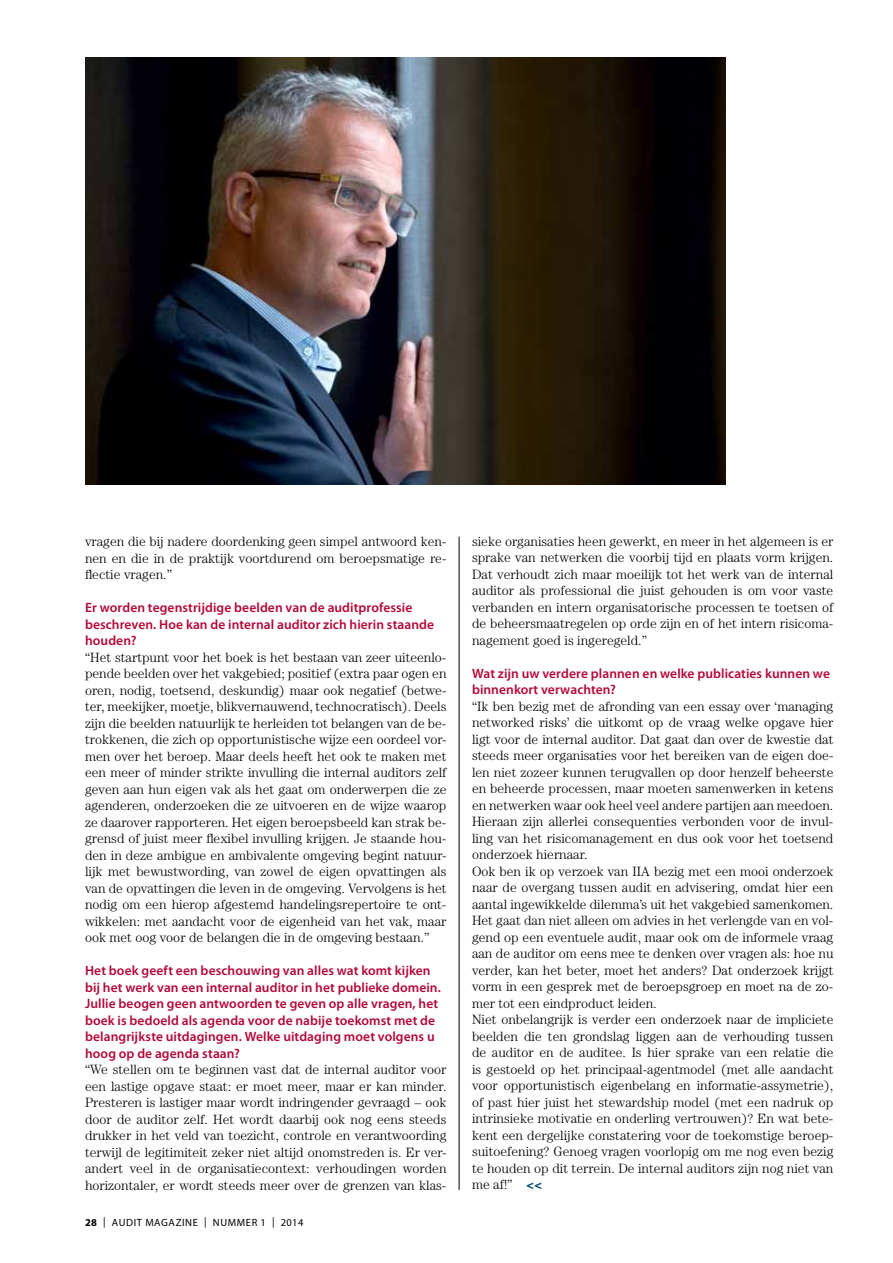
<style>
.page{position:relative;width:893px;height:1263px;background:#fff}
.page>*{position:absolute;margin:0;border:0;box-sizing:border-box;transform-origin:0 0}
.t1{font:300 13.5px/16.5px "Century LT";color:#000;text-align:justify}
.t2{font:600 13.5px/16.5px "Myriad Pro";letter-spacing:.005em;color:#b30838}
.t3{font:10.5px "Myriad Pro";letter-spacing:.055em;color:#000}
.s1{font-weight:700}
.s2{font-weight:900;color:#004571}
</style>
<div class="page">
<hr style="left:459px;top:537px;width:1px;height:653px;background:#000">
<img style="left:85px;top:58px;width:640px;height:427px">
<p class="t1" style="left:85px;top:533px;width:363px">vragen die bij nadere doordenking geen simpel antwoord ken&shy;nen en die in de praktijk voortdurend om beroepsmatige re&shy;flectie vragen.”</p>
<p class="t2" style="left:85px;top:599px;width:351px">Er worden tegenstrijdige beelden van de auditprofessie beschreven. Hoe kan de internal auditor zich hierin staande houden?</p>
<p class="t1" style="left:85px;top:648px;width:363px">“Het startpunt voor het boek is het bestaan van zeer uiteenlo&shy;pende beelden over het vakgebied; positief (extra paar ogen en oren, nodig, toetsend, deskundig) maar ook negatief (betwe&shy;ter, meekijker, moetje, blikvernauwend, technocratisch). Deels zijn die beelden natuurlijk te herleiden tot belangen van de be&shy;trokkenen, die zich op opportunistische wijze een oordeel vor&shy;men over het beroep. Maar deels heeft het ook te maken met een meer of minder strikte invulling die internal auditors zelf geven aan hun eigen vak als het gaat om onderwerpen die ze agenderen, onderzoeken die ze uitvoeren en de wijze waarop ze daarover rapporteren. Het eigen beroepsbeeld kan strak be&shy;grensd of juist meer flexibel invulling krijgen. Je staande hou&shy;den in deze ambigue en ambivalente omgeving begint natuur&shy;lijk met bewustwording, van zowel de eigen opvattingen als van de opvattingen die leven in de omgeving. Vervolgens is het nodig om een hierop afgestemd handelingsrepertoire te ont&shy;wikkelen: met aandacht voor de eigenheid van het vak, maar ook met oog voor de belangen die in de omgeving bestaan.”</p>
<p class="t2" style="left:85px;top:962px;width:357px">Het boek geeft een beschouwing van alles wat komt kijken bij het werk van een internal auditor in het publieke domein.<br>Jullie beogen geen antwoorden te geven op alle vragen, het boek is bedoeld als agenda voor de nabije toekomst met de belangrijkste uitdagingen. Welke uitdaging moet volgens u hoog op de agenda staan?</p>
<p class="t1" style="left:85px;top:1061px;width:363px">“We stellen om te beginnen vast dat de internal auditor voor een lastige opgave staat: er moet meer, maar er kan minder.<br>Presteren is lastiger maar wordt indringender gevraagd – ook door de auditor zelf. Het wordt daarbij ook nog eens steeds drukker in het veld van toezicht, controle en verantwoording terwijl de legitimiteit zeker niet altijd onomstreden is. Er ver&shy;andert veel in de organisatiecontext: verhoudingen worden horizontaler, er wordt steeds meer over de grenzen van klas-</p>
<p class="t3" style="left:85px;top:1216px;width:29px"><span class="s1">28</span> | AUDIT</p>
<p class="t3" style="left:145px;top:1216px;width:42px">MAGAZINE</p>
<p class="t3" style="left:204px;top:1216px;width:101px">| NUMMER 1 | 2014</p>
<p class="t1" style="left:472px;top:533px;width:363px">sieke organisaties heen gewerkt, en meer in het algemeen is er sprake van netwerken die voorbij tijd en plaats vorm krijgen.<br>Dat verhoudt zich maar moeilijk tot het werk van de internal auditor als professional die juist gehouden is om voor vaste verbanden en intern organisatorische processen te toetsen of de beheersmaatregelen op orde zijn en of het intern risicoma&shy;nagement goed is ingeregeld.”</p>
<p class="t2" style="left:472px;top:665px;width:359px">Wat zijn uw verdere plannen en welke publicaties kunnen we binnenkort verwachten?</p>
<p class="t1" style="left:472px;top:698px;width:363px;text-align:left">“Ik ben bezig met de afronding van een essay over ‘managing networked risks’ die uitkomt op de vraag welke opgave hier ligt voor de internal auditor. Dat gaat dan over de kwestie dat steeds meer organisaties voor het bereiken van de eigen doe&shy;len niet zozeer kunnen terugvallen op door henzelf beheerste en beheerde processen, maar moeten samenwerken in ketens en netwerken waar ook heel veel andere partijen aan meedoen.<br>Hieraan zijn allerlei consequenties verbonden voor de invul&shy;ling van het risicomanagement en dus ook voor het toetsend onderzoek hiernaar.<br>Ook ben ik op verzoek van IIA bezig met een mooi onderzoek naar de overgang tussen audit en advisering, omdat hier een aantal ingewikkelde dilemma’s uit het vakgebied samenkomen.<br>Het gaat dan niet alleen om advies in het verlengde van en vol&shy;gend op een eventuele audit, maar ook om de informele vraag aan de auditor om eens mee te denken over vragen als: hoe nu verder, kan het beter, moet het anders? Dat onderzoek krijgt vorm in een gesprek met de beroepsgroep en moet na de zo&shy;mer tot een eindproduct leiden.<br>Niet onbelangrijk is verder een onderzoek naar de impliciete beelden die ten grondslag liggen aan de verhouding tussen de auditor en de auditee. Is hier sprake van een relatie die is gestoeld op het principaal-agentmodel (met alle aandacht voor opportunistisch eigenbelang en informatie-assymetrie), of past hier juist het stewardship model (met een nadruk op intrinsieke motivatie en onderling vertrouwen)? En wat bete&shy;kent een dergelijke constatering voor de toekomstige beroep&shy;suitoefening? Genoeg vragen voorlopig om me nog even bezig te houden op dit terrein. De internal auditors zijn nog niet van me af!” <span class="s2">&lt;&lt;</span></p>
</div>
